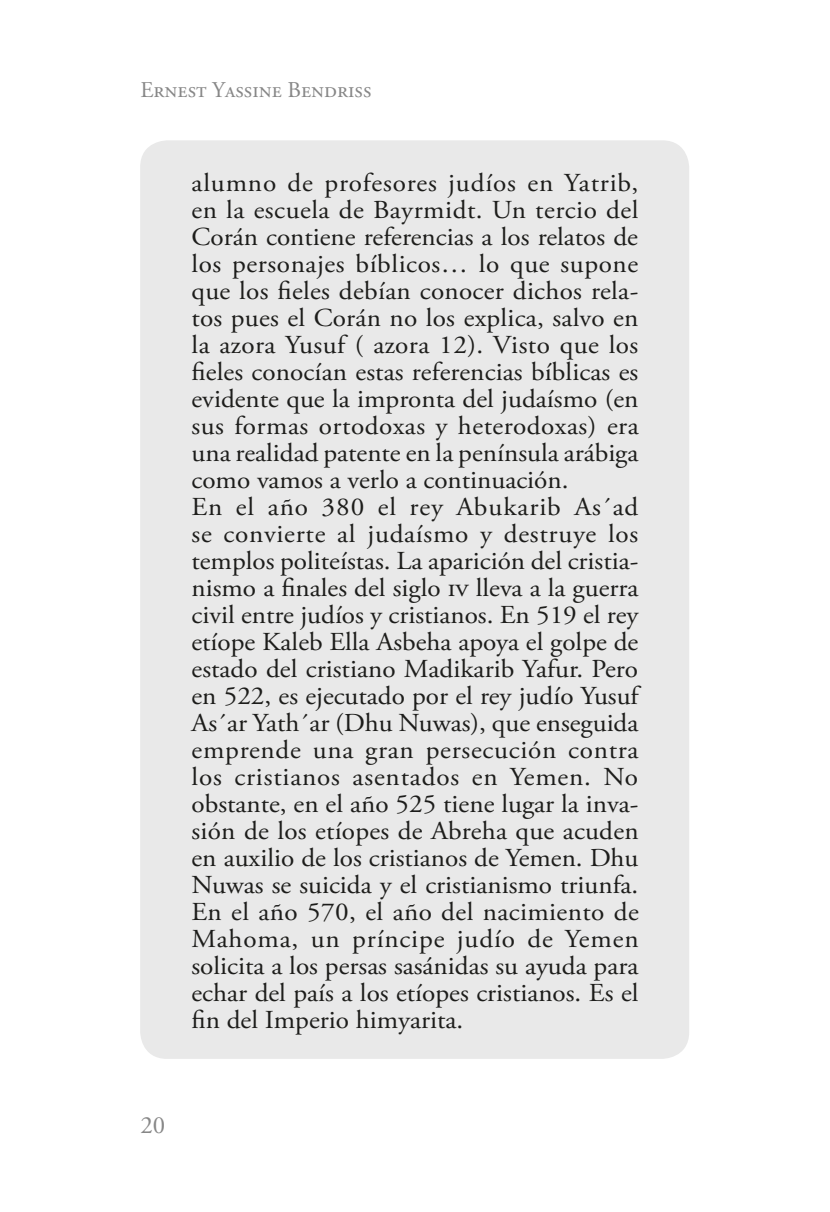
<style>
.page{position:relative;width:830px;height:1212px;background:#fff}
.page>*{position:absolute;margin:0;border:0;box-sizing:border-box;transform-origin:0 0}
.t1{font:25.88px/27px "Adobe Garamond Pro";color:#1d1d1b;scale:1.05 1}
.t2{font:24.75px "Adobe Garamond Pro";color:#878787}
.t3{font:22.5px "Adobe Garamond Pro";color:#878787}
</style>
<div class="page">
<div style="left:140px;top:140px;width:549px;height:919px;background:#e9e9e9;border-radius:27px"></div>
<p class="t3" style="left:140px;top:77px;width:232px">Ernest Yassine Bendriss</p>
<p class="t1" style="left:191px;top:170px;width:427px">alumno de profesores judíos en Yatrib, en la escuela de Bayrmidt. Un tercio del Corán contiene referencias a los relatos de los personajes bíblicos… lo que supone que los fieles debían conocer dichos rela&shy;tos pues el Corán no los explica, salvo en la azora Yusuf ( azora 12). Visto que los fieles conocían estas referencias bíblicas es evidente que la impronta del judaísmo (en sus formas ortodoxas y heterodoxas) era una realidad patente en la península arábiga como vamos a verlo a continuación.<br>En el año 380 el rey Abukarib As´ad se convierte al judaísmo y destruye los templos politeístas. La aparición del cristia&shy;nismo a finales del siglo iv lleva a la guerra civil entre judíos y cristianos. En 519 el rey etíope Kaleb Ella Asbeha apoya el golpe de estado del cristiano Madikarib Yafur. Pero en 522, es ejecutado por el rey judío Yusuf As´ar Yath´ar (Dhu Nuwas), que enseguida emprende una gran persecución contra los cristianos asentados en Yemen. No obstante, en el año 525 tiene lugar la inva&shy;sión de los etíopes de Abreha que acuden en auxilio de los cristianos de Yemen. Dhu Nuwas se suicida y el cristianismo triunfa.<br>En el año 570, el año del nacimiento de Mahoma, un príncipe judío de Yemen solicita a los persas sasánidas su ayuda para echar del país a los etíopes cristianos. Es el fin del Imperio himyarita.</p>
<p class="t2" style="left:140px;top:1110px;width:26px">20</p>
</div>
